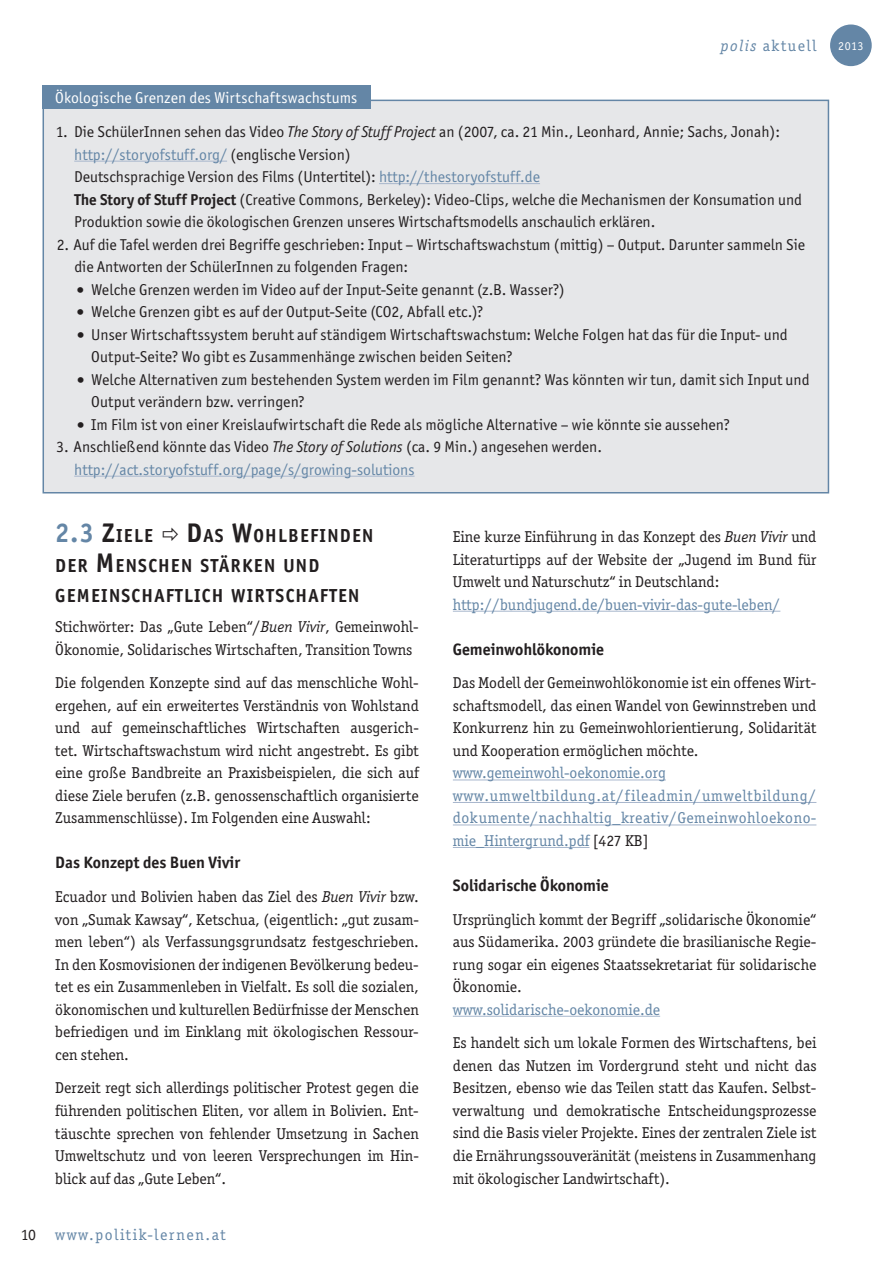
<style>
.page{position:relative;width:893px;height:1263px;background:#fff}
.page>*{position:absolute;margin:0;border:0;box-sizing:border-box;transform-origin:0 0}
.t1{font:700 18.9px/30px "Officina San ITC";letter-spacing:.07em;color:#231f20}
.t2{font:700 16.5px "Officina San ITC";color:#231f20}
.t3{font:15.75px/22.5px "Officina Ser ITC";color:#231f20;text-align:justify}
.t4{font:15.75px/22.5px "Officina San ITC";color:#231f20}
.t5{font:15.75px/22.5px "Officina Ser ITC";letter-spacing:.035em;color:#6486a6}
.t6{font:15.75px "Officina Ser ITC";color:#6486a6}
.t7{font:15.75px "Officina San ITC";letter-spacing:.005em;color:#fff}
.t8{font:15.75px "Officina Ser ITC";letter-spacing:.1em;color:#6486a6}
.t9{font:12px "Officina Ser ITC";color:#fff}
.s1{font-style:italic}
.s2{color:#6486a6}
.s3{font-weight:700}
.s4{font-family:"MS Reference Sans Serif";font-style:italic}
.s5{font-size:27px;color:#6486a6}
.s6{font-size:27px}
.s7{color:#231f20}
</style>
<div class="page">
<hr style="left:453px;top:611px;width:327px;height:1px;background:#a7b6cc">
<hr style="left:453px;top:779px;width:213px;height:1px;background:#a7b6cc">
<hr style="left:453px;top:802px;width:363px;height:1px;background:#a7b6cc">
<hr style="left:453px;top:824px;width:363px;height:1px;background:#a7b6cc">
<hr style="left:453px;top:847px;width:136px;height:1px;background:#a7b6cc">
<hr style="left:453px;top:1016px;width:207px;height:1px;background:#a7b6cc">
<div style="left:42px;top:99px;width:788px;height:395px;background:#e6e7e9"></div>
<div style="left:43px;top:85px;width:328px;height:24px;background:#6486a6"></div>
<div style="left:831px;top:25px;width:40px;height:40px;background:#6486a6;border-radius:50%"></div>
<div style="left:830px;top:25px;width:42px;height:41px;border:2px solid #6486a6;border-radius:50%"></div>
<p class="t3" style="left:21px;top:1223px;width:17px">10</p>
<p class="t7" style="left:55px;top:89px;width:303px">Ökologische Grenzen des Wirtschaftswachstums</p>
<p class="t8" style="left:721px;top:37px;width:97px"><span class="s1">polis</span> aktuell</p>
<p class="t4" style="left:74px;top:120px;width:729px;text-indent:-18px">1. Die SchülerInnen sehen das Video <span class="s1">The Story of Stuff Project</span> an (2007, ca. 21 Min., Leonhard, Annie; Sachs, Jonah): <span class="s2">http://storyofstuff.org/</span> (englische Version)<br>Deutschsprachige Version des Films (Untertitel): <span class="s2">http://thestoryofstuff.de<br></span><span class="s3">The Story of Stuff Project</span> (Creative Commons, Berkeley): Video-Clips, welche die Mechanismen der Konsumation und Produktion sowie die ökologischen Grenzen unseres Wirtschaftsmodells anschaulich erklären.</p>
<p class="t4" style="left:74px;top:233px;width:732px;text-indent:-18px">2. Auf die Tafel werden drei Begriffe geschrieben: Input – Wirtschaftswachstum (mittig) – Output. Darunter sammeln Sie die Antworten der SchülerInnen zu folgenden Fragen:</p>
<p class="t4" style="left:76px;top:278px;width:490px"><span class="s4">•</span> Welche Grenzen werden im Video auf der Input-Seite genannt (z.B. Wasser?)</p>
<p class="t4" style="left:76px;top:300px;width:409px"><span class="s4">•</span> Welche Grenzen gibt es auf der Output-Seite (CO2, Abfall etc.)?</p>
<p class="t4" style="left:91px;top:323px;width:698px;text-indent:-15px"><span class="s4">•</span> Unser Wirtschaftssystem beruht auf ständigem Wirtschaftswachstum: Welche Folgen hat das für die Input- und<br>Output-Seite? Wo gibt es Zusammenhänge zwischen beiden Seiten?</p>
<p class="t4" style="left:91px;top:368px;width:720px;text-indent:-15px"><span class="s4">•</span> Welche Alternativen zum bestehenden System werden im Film genannt? Was könnten wir tun, damit sich Input und<br>Output verändern bzw. verringen?</p>
<p class="t4" style="left:76px;top:413px;width:656px"><span class="s4">•</span> Im Film ist von einer Kreislaufwirtschaft die Rede als mögliche Alternative – wie könnte sie aussehen?</p>
<p class="t4" style="left:74px;top:435px;width:529px;text-indent:-18px">3. Anschließend könnte das Video <span class="s1">The Story of Solutions</span> (ca. 9 Min.) angesehen werden. <span class="s2">http://act.storyofstuff.org/page/s/growing-solutions</span></p>
<p class="t1" style="left:55px;top:520px;width:320px"><span class="s5">2.3</span> <span class="s6">Z</span>IELE <span class="s6">D</span>AS <span class="s6">W</span>OHLBEFINDEN<br>DER <span class="s6">M</span> ENSCHEN STÄRKEN UND<br>GEMEINSCHAFTLICH WIRTSCHAFTEN</p>
<p class="t3" style="left:55px;top:615px;width:365px">Stichwörter: Das „Gute Leben“/<span class="s1">Buen Vivir</span>, Gemeinwohl-<br>Ökonomie, Solidarisches Wirtschaften, Transition Towns</p>
<p class="t3" style="left:55px;top:672px;width:365px">Die folgenden Konzepte sind auf das menschliche Wohl&shy;ergehen, auf ein erweitertes Verständnis von Wohlstand und auf gemeinschaftliches Wirtschaften ausgerich&shy;tet. Wirtschaftswachstum wird nicht angestrebt. Es gibt eine große Bandbreite an Praxisbeispielen, die sich auf diese Ziele berufen (z.B. genossenschaftlich organisierte Zusammenschlüsse). Im Folgenden eine Auswahl:</p>
<p class="t2" style="left:55px;top:852px;width:186px">Das Konzept des Buen Vivir</p>
<p class="t3" style="left:55px;top:885px;width:365px">Ecuador und Bolivien haben das Ziel des <span class="s1">Buen Vivir</span> bzw. von „Sumak Kawsay“, Ketschua, (eigentlich: „gut zusam&shy;men leben“) als Verfassungsgrundsatz festgeschrieben.<br>In den Kosmovisionen der indigenen Bevölkerung bedeu&shy;tet es ein Zusammenleben in Vielfalt. Es soll die sozialen, ökonomischen und kulturellen Bedürfnisse der Menschen befriedigen und im Einklang mit ökologischen Ressour&shy;cen stehen.</p>
<p class="t3" style="left:55px;top:1077px;width:365px">Derzeit regt sich allerdings politischer Protest gegen die führenden politischen Eliten, vor allem in Bolivien. Ent&shy;täuschte sprechen von fehlender Umsetzung in Sachen Umweltschutz und von leeren Versprechungen im Hin&shy;blick auf das „Gute Leben“.</p>
<p class="t8" style="left:55px;top:1225px;width:172px">www.politik-lernen.at</p>
<p class="t3" style="left:453px;top:525px;width:365px">Eine kurze Einführung in das Konzept des <span class="s1">Buen Vivir</span> und Literaturtipps auf der Website der „Jugend im Bund für Umwelt und Naturschutz“ in Deutschland:</p>
<p class="t6" style="left:453px;top:595px;width:329px">http://bundjugend.de/buen-vivir-das-gute-leben/</p>
<p class="t2" style="left:453px;top:639px;width:153px">Gemeinwohlökonomie</p>
<p class="t3" style="left:453px;top:672px;width:365px">Das Modell der Gemeinwohlökonomie ist ein offenes Wirt&shy;schaftsmodell, das einen Wandel von Gewinnstreben und Konkurrenz hin zu Gemeinwohlorientierung, Solidarität und Kooperation ermöglichen möchte.</p>
<p class="t5" style="left:453px;top:762px;width:365px">www.gemeinwohl-oekonomie.org www.umweltbildung.at/fileadmin/umweltbildung/ dokumente/nachhaltig_kreativ/Gemeinwohloekono&shy;mie_Hintergrund.pdf <span class="s7">[427 KB]</span></p>
<p class="t2" style="left:453px;top:875px;width:157px">Solidarische Ökonomie</p>
<p class="t3" style="left:453px;top:908px;width:365px">Ursprünglich kommt der Begriff „solidarische Ökonomie“ aus Südamerika. 2003 gründete die brasilianische Regie&shy;rung sogar ein eigenes Staatssekretariat für solidarische Ökonomie.</p>
<p class="t6" style="left:453px;top:1000px;width:209px">www.solidarische-oekonomie.de</p>
<p class="t3" style="left:453px;top:1032px;width:365px">Es handelt sich um lokale Formen des Wirtschaftens, bei denen das Nutzen im Vordergrund steht und nicht das Besitzen, ebenso wie das Teilen statt das Kaufen. Selbst&shy;verwaltung und demokratische Entscheidungsprozesse sind die Basis vieler Projekte. Eines der zentralen Ziele ist die Ernährungssouveränität (meistens in Zusammenhang mit ökologischer Landwirtschaft).</p>
<p class="t9" style="left:838px;top:39px;width:27px">2013</p>
</div>
